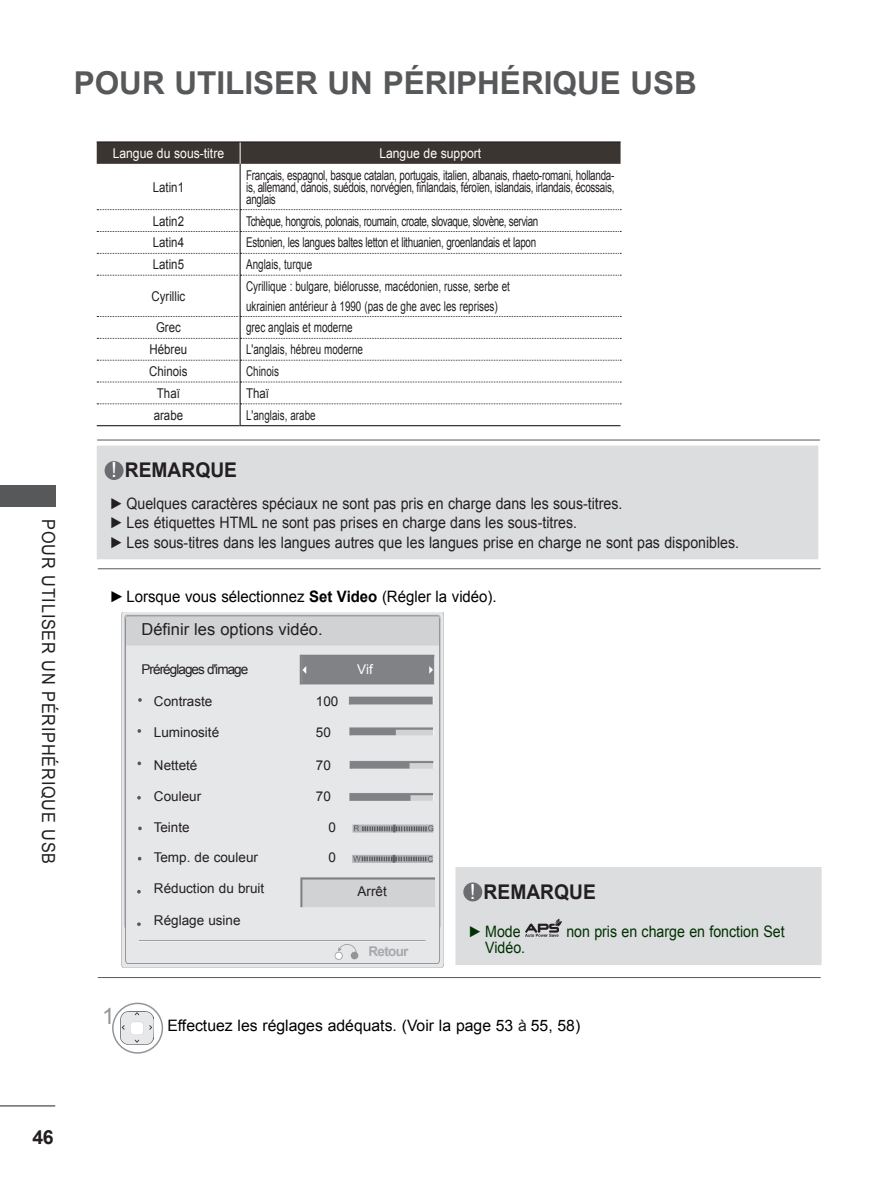
<style>
.page{position:relative;width:893px;height:1191px;background:#fff}
.page>*{position:absolute;margin:0;border:0;box-sizing:border-box;transform-origin:0 0}
.t1{font:700 31.5px "Arial";color:#57585a}
.t2{font:22.5px "Arial";color:#939598}
.t3{font:21px "Arial";color:#fff}
.t4{font:700 20.25px "Arial";color:#231f20;scale:.95 1}
.t5{font:700 19.5px "Arial";color:#231f20}
.t6{font:18px "Arial";letter-spacing:.05em;color:#231f20;scale:.9 1}
.t7{font:16.5px "Arial";color:#231f20}
.t8{font:15.75px/19.5px "Arial";color:#231f20;scale:.9 1}
.t9{font:15.75px "Arial";color:#000}
.t10{font:15.75px "Arial";color:#000;scale:.95 1}
.t11{font:15.75px "Arial";color:#003100;scale:.9 1}
.t12{font:13.5px/12px "Arial";color:#231f20;text-align:justify;scale:.73 1}
.t13{font:13.5px "Arial";color:#231f20}
.t14{font:13.5px "Arial";letter-spacing:-.04em;color:#231f20;scale:.73 1}
.t15{font:13.5px "Arial";letter-spacing:-.025em;color:#231f20;scale:.73 1}
.t16{font:13.5px "Arial";color:#231f20;scale:.85 1}
.t17{font:13.5px "Arial";color:#fff;scale:.9 1}
.t18{font:13.5px "Arial";letter-spacing:-.07em;color:#231f20}
.t19{font:700 13.5px "Arial";letter-spacing:-.05em;color:#a8a9ad}
.t20{font:13.5px "Arial";color:#fff}
.s1{font-weight:400;font-size:21px;color:#fff}
.s2{font-weight:700}
.s3{color:#231f20}
</style>
<div class="page">
<hr style="left:0;top:1105px;width:55px;height:1px;background:#231f20">
<div style="left:0;top:485px;width:55px;height:21px;background:#57585a"></div>
<hr style="left:97px;top:440px;width:723px;height:1px;background:#57585a">
<hr style="left:97px;top:141px;width:143px;height:2px;background:#231f20">
<hr style="left:240px;top:141px;width:381px;height:2px;background:#231f20">
<hr style="left:240px;top:425px;width:381px;height:1px;background:#231f20">
<hr style="left:97px;top:425px;width:143px;height:1px;background:#231f20">
<svg style="left:97px;top:142px;width:524px;height:22px;background:#3c3633"></svg>
<hr style="left:240px;top:164px;width:1px;height:45px;background:#231f20">
<hr style="left:240px;top:275px;width:1px;height:41px;background:#231f20">
<svg style="left:97px;top:209px;width:524px;height:67px"></svg>
<svg style="left:97px;top:316px;width:524px;height:109px"></svg>
<div style="left:97px;top:445px;width:721px;height:114px;background:#dcdddf"></div>
<div style="left:105px;top:461px;width:19px;height:19px;background:#6c6d70;border-radius:50%"></div>
<hr style="left:98px;top:568px;width:723px;height:1px;background:#57585a">
<hr style="left:98px;top:977px;width:723px;height:1px;background:#57585a">
<svg style="left:113px;top:1003px;width:49px;height:50px"></svg>
<img style="left:121px;top:1012px;width:33px;height:32px">
<div style="left:112px;top:1002px;width:51px;height:51px;border:2px solid #939598;border-radius:50%"></div>
<img style="left:121px;top:612px;width:323px;height:355px">
<div style="left:455px;top:867px;width:367px;height:98px;background:#dcdddf"></div>
<h1 class="t1" style="left:74px;top:62px;width:625px">POUR UTILISER UN PÉRIPHÉRIQUE USB</h1>
<h3 class="t6" style="left:60px;top:519px;width:384px;rotate:90deg">POUR UTILISER UN PÉRIPHÉRIQUE USB</h3>
<p class="t17" style="left:113px;top:144px;width:125px">Langue du sous-titre</p>
<p class="t17" style="left:379px;top:144px;width:115px">Langue de support</p>
<p class="t16" style="left:153px;top:178px;width:38px">Latin1</p>
<p class="t12" style="left:246px;top:169px;width:506px">Français, espagnol, basque catalan, portugais, italien, albanais, rhaeto-romani, hollanda&shy;is, allemand, danois, suédois, norvégien, finlandais, féroïen, islandais, irlandais, écossais, anglais</p>
<p class="t16" style="left:153px;top:212px;width:38px">Latin2</p>
<p class="t14" style="left:246px;top:212px;width:402px">Tchèque, hongrois, polonais, roumain, croate, slovaque, slovène, servian</p>
<p class="t16" style="left:153px;top:234px;width:38px">Latin4</p>
<p class="t15" style="left:246px;top:234px;width:399px">Estonien, les langues baltes letton et lithuanien, groenlandais et lapon</p>
<p class="t16" style="left:153px;top:256px;width:38px">Latin5</p>
<p class="t12" style="left:246px;top:258px;width:92px">Anglais, turque</p>
<p class="t16" style="left:152px;top:287px;width:41px">Cyrillic</p>
<p class="t12" style="left:246px;top:277px;width:363px;line-height:19.5px">Cyrillique : bulgare, biélorusse, macédonien, russe, serbe et ukrainien antérieur à 1990 (pas de ghe avec les reprises)</p>
<p class="t16" style="left:156px;top:319px;width:31px">Grec</p>
<p class="t12" style="left:246px;top:322px;width:147px">grec anglais et moderne</p>
<p class="t16" style="left:150px;top:340px;width:46px">Hébreu</p>
<p class="t12" style="left:246px;top:343px;width:162px">L'anglais, hébreu moderne</p>
<p class="t16" style="left:149px;top:362px;width:47px">Chinois</p>
<p class="t12" style="left:246px;top:365px;width:47px">Chinois</p>
<p class="t16" style="left:157px;top:384px;width:29px">Thaï</p>
<p class="t16" style="left:246px;top:384px;width:29px">Thaï</p>
<p class="t16" style="left:154px;top:406px;width:36px">arabe</p>
<p class="t12" style="left:246px;top:409px;width:97px">L'anglais, arabe</p>
<h3 class="t4" style="left:111px;top:457px;width:134px"><span class="s1">!</span> REMARQUE</h3>
<p class="t8" style="left:109px;top:493px;width:701px">► Quelques caractères spéciaux ne sont pas pris en charge dans les sous-titres.<br>► Les étiquettes HTML ne sont pas prises en charge dans les sous-titres.<br>► Les sous-titres dans les langues autres que les langues prise en charge ne sont pas disponibles.</p>
<p class="t10" style="left:109px;top:586px;width:409px">►Lorsque vous sélectionnez <span class="s2">Set Video</span> (Régler la vidéo).</p>
<h3 class="t3" style="left:109px;top:536px;width:13px">?</h3>
<h2 class="t2" style="left:102px;top:1001px;width:14px">1</h2>
<p class="t7" style="left:142px;top:618px;width:183px">Définir les options vidéo.</p>
<p class="t18" style="left:142px;top:660px;width:108px">Préréglages d'image</p>
<p class="t20" style="left:357px;top:660px;width:17px">Vif</p>
<p class="t13" style="left:154px;top:692px;width:60px">Contraste</p>
<p class="t13" style="left:316px;top:692px;width:24px">100</p>
<p class="t13" style="left:154px;top:723px;width:67px">Luminosité</p>
<p class="t13" style="left:316px;top:723px;width:17px">50</p>
<p class="t13" style="left:154px;top:756px;width:45px">Netteté</p>
<p class="t13" style="left:316px;top:756px;width:17px">70</p>
<p class="t13" style="left:154px;top:787px;width:49px">Couleur</p>
<p class="t13" style="left:316px;top:787px;width:17px">70</p>
<p class="t13" style="left:154px;top:818px;width:38px">Teinte</p>
<p class="t13" style="left:328px;top:818px;width:9px">0</p>
<p class="t13" style="left:154px;top:848px;width:106px">Temp. de couleur</p>
<p class="t13" style="left:328px;top:848px;width:9px">0</p>
<p class="t13" style="left:154px;top:879px;width:112px">Réduction du bruit</p>
<p class="t13" style="left:358px;top:882px;width:31px">Arrêt</p>
<p class="t13" style="left:154px;top:911px;width:88px">Réglage usine</p>
<p class="t19" style="left:368px;top:942px;width:42px">Retour</p>
<h3 class="t4" style="left:470px;top:878px;width:134px"><span class="s1">!</span> REMARQUE</h3>
<p class="t11" style="left:468px;top:921px;width:60px">► Mode</p>
<p class="t11" style="left:566px;top:921px;width:244px">non pris en charge en fonction Set</p>
<p class="t11" style="left:485px;top:937px;width:46px">Vidéo.</p>
<p class="t9" style="left:167px;top:1015px;width:414px">Effectuez les réglages adéquats. (Voir la page 53 <span class="s3">à</span> 55, 58)</p>
<h3 class="t5" style="left:33px;top:1124px;width:23px">46</h3>
</div>
